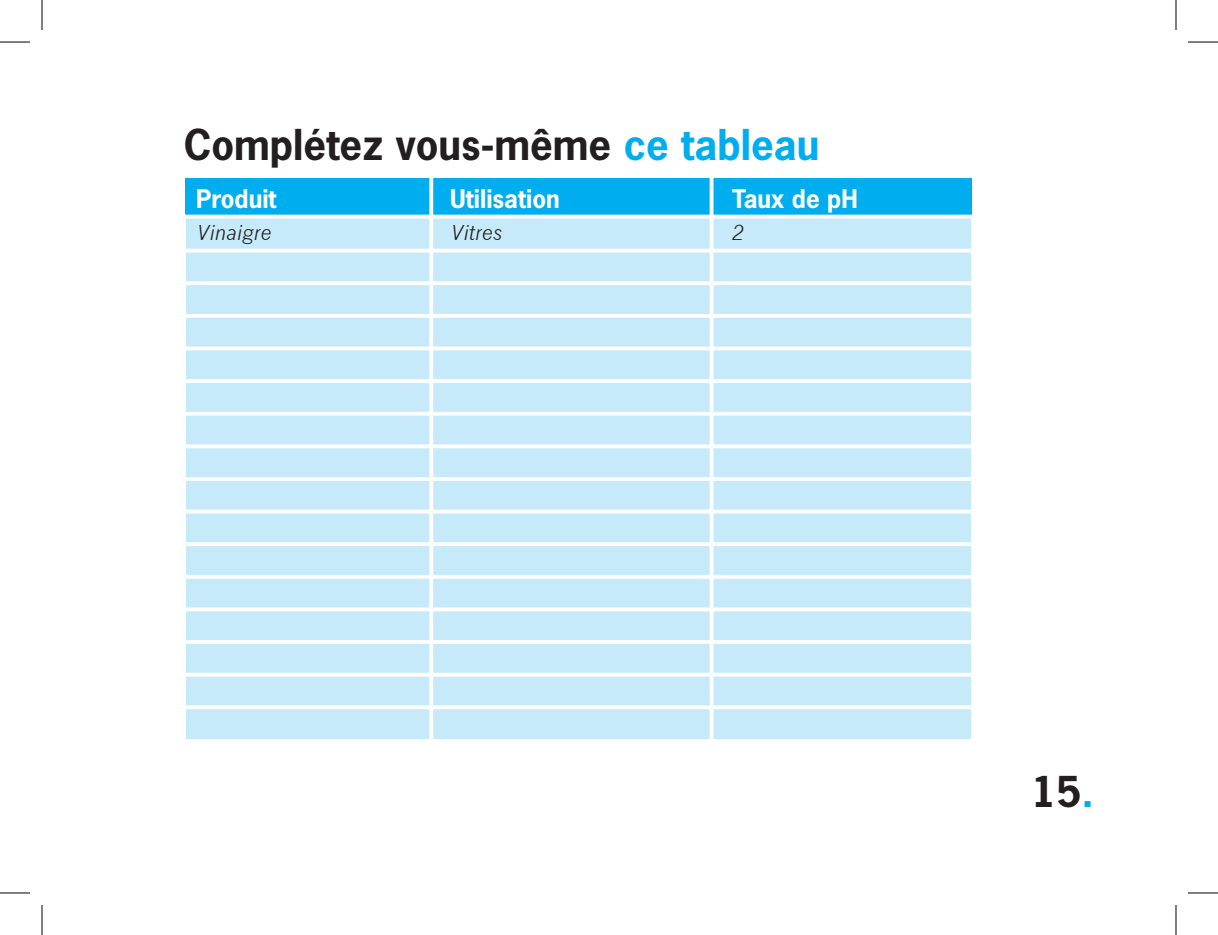
<style>
.page{position:relative;width:1218px;height:935px;background:#fff}
.page>*{position:absolute;margin:0;border:0;box-sizing:border-box;transform-origin:0 0}
.t1{font:700 40px "News Gothic Std";color:#231f20}
.t2{font:700 24.2px "News Gothic Std";color:#fff}
.t3{font:italic 20px "News Gothic";color:#231f20}
.s1{color:#00aeef}
</style>
<div class="page">
<div style="left:186px;top:215px;width:784px;height:523px;background:#c6eafa"></div>
<div style="left:186px;top:178px;width:786px;height:38px;background:#00aeef"></div>
<svg style="left:429px;top:178px;width:4px;height:561px;background:#f8fcfe"></svg>
<hr style="left:710px;top:172px;width:3px;height:586px;background:#fff">
<hr style="left:155px;top:215px;width:851px;height:3px;background:#fff">
<hr style="left:155px;top:249px;width:851px;height:3px;background:#fff">
<svg style="left:186px;top:281px;width:785px;height:4px;background:#fafdfe"></svg>
<hr style="left:155px;top:314px;width:851px;height:4px;background:#fff">
<svg style="left:186px;top:346px;width:785px;height:4px;background:#f7fcfe"></svg>
<hr style="left:155px;top:379px;width:851px;height:4px;background:#fff">
<hr style="left:155px;top:412px;width:851px;height:3px;background:#fff">
<svg style="left:186px;top:444px;width:785px;height:4px;background:#f9fcfe"></svg>
<hr style="left:155px;top:477px;width:851px;height:4px;background:#fff">
<svg style="left:186px;top:509px;width:785px;height:4px;background:#f5fbfe"></svg>
<svg style="left:186px;top:542px;width:785px;height:4px;background:#fbfdfe"></svg>
<hr style="left:155px;top:575px;width:851px;height:3px;background:#fff">
<svg style="left:186px;top:607px;width:785px;height:4px;background:#f7fcfe"></svg>
<hr style="left:155px;top:640px;width:851px;height:4px;background:#fff">
<svg style="left:186px;top:672px;width:785px;height:4px;fill:#fff"></svg>
<svg style="left:186px;top:705px;width:785px;height:4px;background:#f9fdfe"></svg>
<hr style="left:0;top:42px;width:30px;height:1px;background:#000">
<hr style="left:1188px;top:42px;width:30px;height:1px;background:#000">
<hr style="left:0;top:892px;width:30px;height:1px;background:#000">
<hr style="left:1188px;top:892px;width:30px;height:1px;background:#000">
<hr style="left:42px;top:0;width:1px;height:30px;background:#000">
<hr style="left:42px;top:904px;width:1px;height:30px;background:#000">
<hr style="left:1176px;top:0;width:1px;height:30px;background:#000">
<hr style="left:1176px;top:904px;width:1px;height:30px;background:#000">
<p class="t1" style="left:184px;top:118px;width:637px">Complétez vous-même <span class="s1">ce tableau</span></p>
<p class="t2" style="left:196px;top:182px;width:82px">Produit</p>
<p class="t2" style="left:450px;top:182px;width:111px">Utilisation</p>
<p class="t2" style="left:732px;top:182px;width:127px">Taux de pH</p>
<p class="t3" style="left:196px;top:221px;width:77px">Vinaigre</p>
<p class="t3" style="left:450px;top:221px;width:53px">Vitres</p>
<p class="t3" style="left:732px;top:221px;width:14px">2</p>
<p class="t1" style="left:1031px;top:765px;width:64px">15<span class="s1">.</span></p>
</div>
